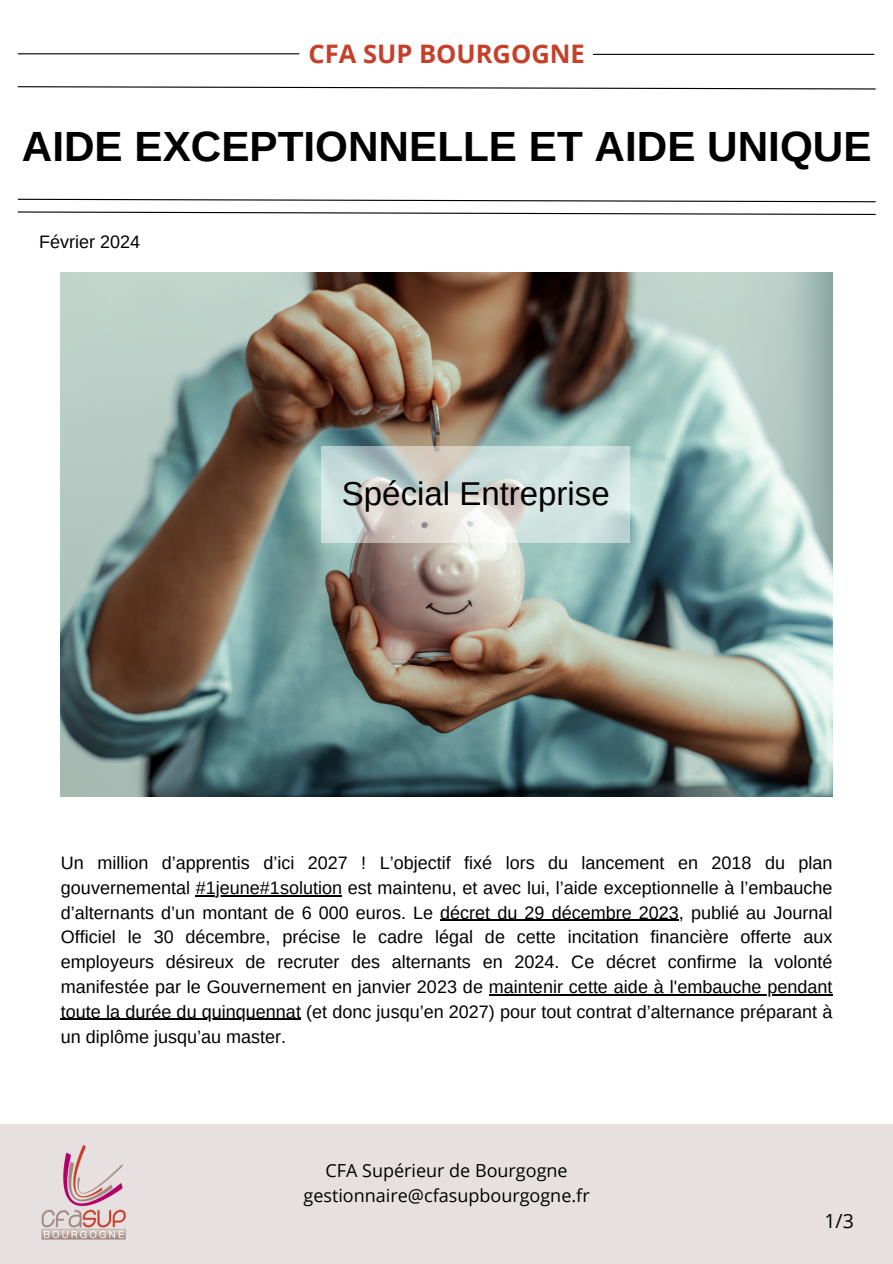
<style>
.page{position:relative;width:893px;height:1264px;background:#fff}
.page>*{position:absolute;margin:0;border:0;box-sizing:border-box;transform-origin:0 0}
.t1{font:700 42.3px "Arimo";color:#000}
.t2{font:33px "Arimo";color:#000}
.t3{font:700 25.5px "Open Sans";color:#c63f29}
.t4{font:19.5px "Open Sans";color:#000}
.t5{font:18px/24.8px "Arimo";color:#000}
.t6{font:18px/24.8px "Open Sans";color:#000;text-align:center}
</style>
<div class="page">
<img style="left:61px;top:272px;width:771px;height:524px">
<svg style="left:321px;top:446px;width:309px;height:97px"></svg>
<svg style="left:17px;top:86px;width:859px;height:4px"></svg>
<svg style="left:17px;top:198px;width:859px;height:5px"></svg>
<svg style="left:17px;top:211px;width:859px;height:4px"></svg>
<hr style="left:18px;top:53px;width:281px;height:1px;background:#000">
<hr style="left:593px;top:54px;width:281px;height:1px;background:#000">
<div style="left:0;top:1123px;width:892px;height:140px;background:#e6e1e0"></div>
<img style="left:41px;top:1144px;width:85px;height:96px">
<hr style="left:196px;top:895px;width:146px;height:1px;background:#000">
<hr style="left:440px;top:919px;width:239px;height:2px;background:#000">
<hr style="left:489px;top:994px;width:343px;height:1px;background:#000">
<hr style="left:61px;top:1018px;width:240px;height:2px;background:#000">
<h1 class="t3" style="left:308px;top:36px;width:278px">CFA SUP BOURGOGNE</h1>
<p class="t1" style="left:22px;top:122px;width:851px">AIDE EXCEPTIONNELLE ET AIDE UNIQUE</p>
<p class="t5" style="left:39px;top:229px;width:102px">Février 2024</p>
<p class="t2" style="left:342px;top:475px;width:269px">Spécial Entreprise</p>
<h2 class="t5" style="left:61px;top:850px;width:773px">Un million d’apprentis d’ici 2027 ! L’objectif fixé lors du lancement en 2018 du plan gouvernemental #1jeune#1solution est maintenu, et avec lui, l’aide exceptionnelle à l’embauche</h2>
<p class="t5" style="left:61px;top:900px;width:773px;text-align:justify">d’alternants d’un montant de 6 000 euros. Le décret du 29 décembre 2023, publié au Journal Officiel le 30 décembre, précise le cadre légal de cette incitation financière offerte aux employeurs désireux de recruter des alternants en 2024. Ce décret confirme la volonté manifestée par le Gouvernement en janvier 2023 de maintenir cette aide à l'embauche pendant</p>
<p class="t5" style="left:61px;top:999px;width:773px">toute la durée du quinquennat (et donc jusqu’en 2027) pour tout contrat d’alternance préparant à un diplôme jusqu’au master.</p>
<p class="t6" style="left:303px;top:1157px;width:287px">CFA Supérieur de Bourgogne gestionnaire@cfasupbourgogne.fr</p>
<p class="t4" style="left:824px;top:1207px;width:31px">1/3</p>
</div>
